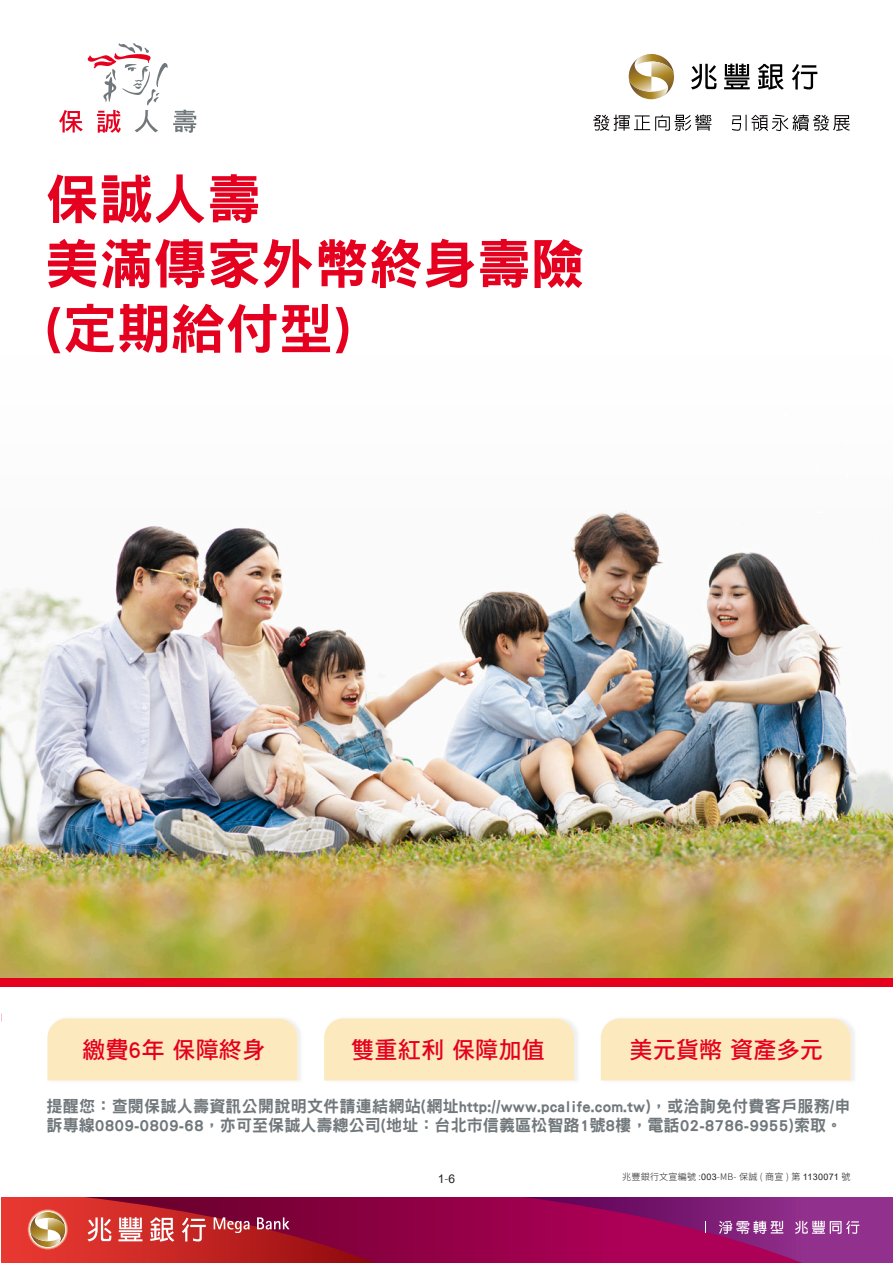
<style>
.page{position:relative;width:893px;height:1263px;background:#fff}
.page>*{position:absolute;margin:0;border:0;box-sizing:border-box;transform-origin:0 0}
.t1{font:54px/64.8px "DF Hei Std W9";color:#e5001f}
.t2{font:23.55px "DF Hei Std W7";color:#e5001f}
.t3{font:16.5px/19.4px "DF Hei Std W9";letter-spacing:.01em;color:#71787c}
.t4{font:12px "Arial";color:#231f20}
.t5{font:300 9px "Taipei Sans TC Beta";letter-spacing:.03em;color:#231f20}
.s1{font-family:"Taipei Sans TC Beta";font-weight:300}
.s2{font-family:"Arial";font-weight:400}
</style>
<div class="page">
<img style="left:0;top:540px;width:893px;height:438px">
<img style="left:47px;top:1027px;width:253px;height:54px">
<div style="left:47px;top:1018px;width:250px;height:62px;background:#fde9be"></div>
<div style="left:601px;top:1018px;width:250px;height:62px;background:#fde9be"></div>
<div style="left:324px;top:1018px;width:250px;height:62px;background:#fde9be"></div>
<div style="left:0;top:978px;width:893px;height:9px;background:#e5001d"></div>
<svg style="left:59px;top:43px;width:137px;height:90px"></svg>
<svg style="left:593px;top:114px;width:118px;height:17px"></svg>
<svg style="left:732px;top:115px;width:118px;height:16px"></svg>
<svg style="left:691px;top:64px;width:26px;height:25px"></svg>
<svg style="left:724px;top:64px;width:26px;height:25px"></svg>
<svg style="left:758px;top:64px;width:26px;height:26px"></svg>
<svg style="left:792px;top:64px;width:25px;height:26px"></svg>
<svg style="left:629px;top:54px;width:45px;height:45px"></svg>
<div style="left:516px;top:1196px;width:377px;height:66px;background:#92308d"></div>
<svg style="left:407px;top:1196px;width:425px;height:66px"></svg>
<svg style="left:1px;top:1197px;width:406px;height:65px;background:#b22b3c"></svg>
<svg style="left:719px;top:1221px;width:64px;height:13px"></svg>
<svg style="left:795px;top:1221px;width:64px;height:13px"></svg>
<svg style="left:705px;top:1221px;width:1px;height:12px"></svg>
<h1 class="t1" style="left:45px;top:165px;width:541px">保誠人壽<br>美滿傳家外幣終身壽險(定期給付型)</h1>
<h2 class="t2" style="left:82px;top:1037px;width:185px">繳費6年 保障終身</h2>
<h2 class="t2" style="left:351px;top:1037px;width:195px">雙重紅利 保障加值</h2>
<h2 class="t2" style="left:629px;top:1037px;width:195px">美元貨幣 資產多元</h2>
<p class="t3" style="left:47px;top:1096px;width:806px">提醒您：查閱保誠人壽資訊公開說明文件請連結網站(網址http://www.pcalife.com.tw)，或洽詢免付費客戶服務/申訴專線0809-0809-68，亦可至保誠人壽總公司(地址：台北市信義區松智路1號8樓，電話02-8786-9955)索取。</p>
<p class="t4" style="left:438px;top:1170px;width:19px">1<span class="s1">-</span>6</p>
<p class="t5" style="left:622px;top:1171px;width:230px">兆豐銀行文宣編號 :<span class="s2">003</span>-MB- 保誠 ( 商宣 ) 第 <span class="s2">1130071</span> 號</p>
</div>
